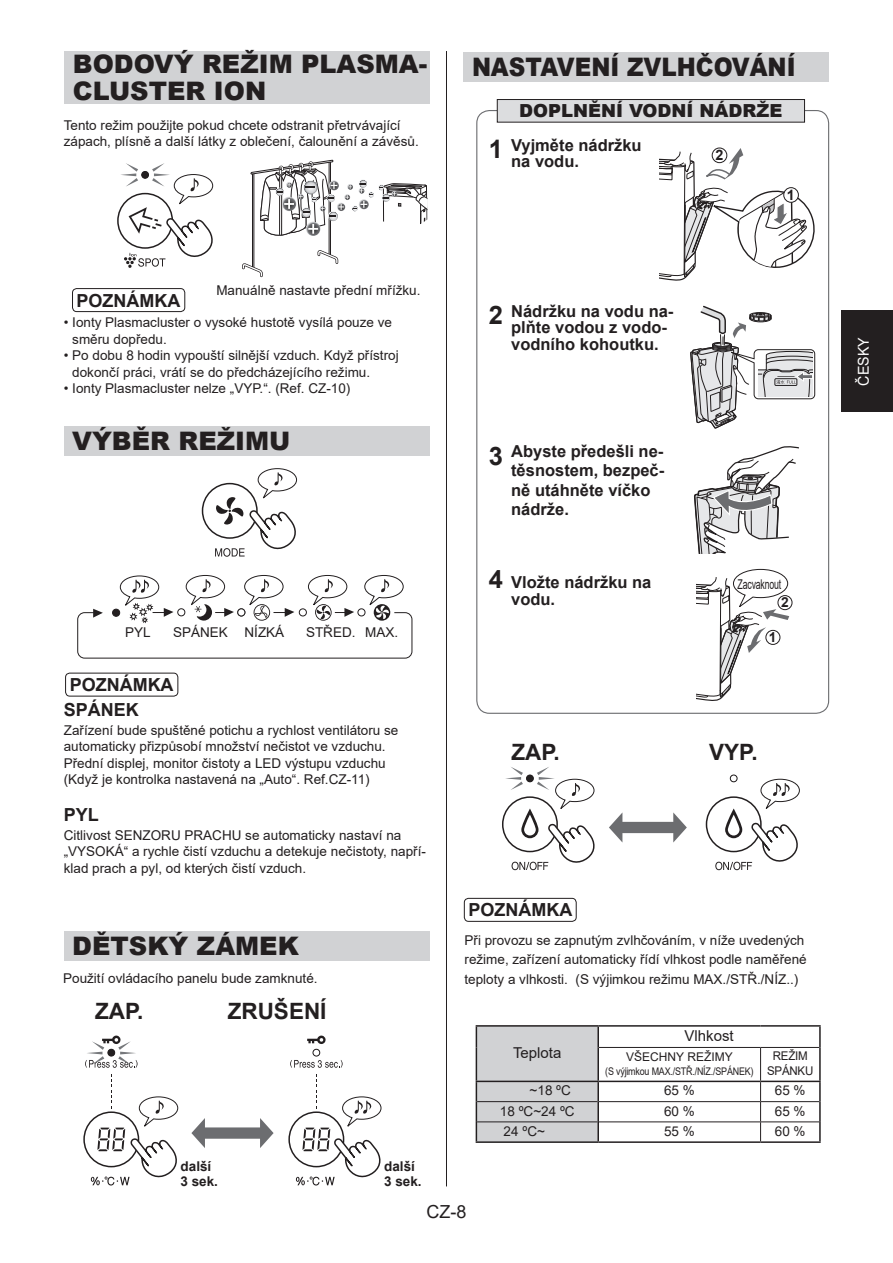
<style>
.page{position:relative;width:893px;height:1263px;background:#fff}
.page>*{position:absolute;margin:0;border:0;box-sizing:border-box;transform-origin:0 0}
.t1{font:900 25.5px/27px "Arial";color:#231f20}
.t2{font:900 25.5px "Arial";color:#231f20;scale:.9 1}
.t3{font:700 25.5px "Arial";color:#231f20}
.t4{font:700 22.5px "Arial";color:#231f20}
.t5{font:700 18px "Arial";color:#231f20}
.t6{font:900 18px "Arial";color:#231f20}
.t7{font:18px "Arial";color:#231f20}
.t8{font:700 16.5px/16.5px "Arial";color:#231f20}
.t9{font:15px "Arial";color:#231f20}
.t10{font:15px "Arial";letter-spacing:.005em;color:#fff;scale:.95 1}
.t11{font:700 14.4px "Arial";color:#231f20}
.t12{font:700 13.8px "Arial";color:#231f20}
.t13{font:13.5px/16.5px "Arial";color:#231f20}
.t14{font:700 13.5px/15px "Arial";color:#231f20}
.t15{font:13.5px "Arial";letter-spacing:-.02em;color:#231f20;scale:.65 1}
.t16{font:12px "Arial";color:#231f20}
.t17{font:12px/15px "Arial";letter-spacing:-.02em;color:#231f20;text-align:center;scale:.96 1}
.t18{font:10.5px "Arial";letter-spacing:-.02em;color:#231f20;scale:.85 1}
</style>
<div class="page">
<div style="left:842px;top:311px;width:51px;height:101px;background:#231f20"></div>
<svg style="left:706px;top:797px;width:55px;height:54px"></svg>
<div style="left:730px;top:775px;width:7px;height:7px;background:#fff;border:1px solid #231f20;border-radius:50%"></div>
<svg style="left:84px;top:1112px;width:55px;height:54px"></svg>
<svg style="left:289px;top:1112px;width:55px;height:54px"></svg>
<div style="left:313px;top:1049px;width:7px;height:7px;background:#fff;border:1px solid #231f20;border-radius:50%"></div>
<svg style="left:290px;top:1060px;width:53px;height:8px"></svg>
<svg style="left:307px;top:1035px;width:19px;height:9px"></svg>
<svg style="left:715px;top:778px;width:85px;height:92px"></svg>
<div style="left:464px;top:898px;width:113px;height:24px;border:1px solid #231f20;border-radius:4px"></div>
<hr style="left:476px;top:1025px;width:122px;height:2px;background:#231f20">
<hr style="left:598px;top:1025px;width:163px;height:2px;background:#231f20">
<hr style="left:761px;top:1025px;width:60px;height:2px;background:#231f20">
<hr style="left:476px;top:1141px;width:122px;height:2px;background:#231f20">
<hr style="left:598px;top:1141px;width:163px;height:2px;background:#231f20">
<hr style="left:761px;top:1141px;width:60px;height:2px;background:#231f20">
<svg style="left:476px;top:1026px;width:345px;height:116px"></svg>
<hr style="left:476px;top:1081px;width:122px;height:1px;background:#231f20">
<hr style="left:819px;top:1047px;width:2px;height:34px;background:#231f20">
<hr style="left:598px;top:1081px;width:163px;height:1px;background:#231f20">
<hr style="left:761px;top:1081px;width:60px;height:1px;background:#231f20">
<div style="left:77px;top:612px;width:335px;height:46px;border:1px solid #231f20;border-radius:7px"></div>
<svg style="left:93px;top:609px;width:10px;height:9px"></svg>
<div style="left:358px;top:608px;width:7px;height:8px;background:#fff;border:1px solid #231f20;border-radius:50%"></div>
<div style="left:299px;top:608px;width:8px;height:8px;background:#fff;border:1px solid #231f20;border-radius:50%"></div>
<div style="left:237px;top:608px;width:8px;height:8px;background:#fff;border:1px solid #231f20;border-radius:50%"></div>
<div style="left:177px;top:608px;width:8px;height:8px;background:#fff;border:1px solid #231f20;border-radius:50%"></div>
<div style="left:112px;top:609px;width:8px;height:8px;background:#231f20;border:1px solid #231f20;border-radius:50%"></div>
<div style="left:65px;top:673px;width:113px;height:23px;border:1px solid #231f20;border-radius:4px"></div>
<svg style="left:91px;top:1074px;width:88px;height:111px"></svg>
<svg style="left:296px;top:1074px;width:86px;height:111px"></svg>
<svg style="left:659px;top:147px;width:156px;height:134px"></svg>
<div style="left:712px;top:148px;width:15px;height:15px;background:#fff;border-radius:50%"></div>
<div style="left:712px;top:148px;width:15px;height:15px;border:1px solid #231f20;border-radius:50%"></div>
<div style="left:784px;top:188px;width:14px;height:14px;background:#fff;border-radius:50%"></div>
<div style="left:783px;top:187px;width:16px;height:16px;border:1px solid #231f20;border-radius:50%"></div>
<svg style="left:690px;top:305px;width:125px;height:124px"></svg>
<svg style="left:694px;top:446px;width:105px;height:108px"></svg>
<div style="left:778px;top:595px;width:14px;height:15px;border:1px solid #231f20;border-radius:50%"></div>
<svg style="left:215px;top:468px;width:83px;height:89px"></svg>
<svg style="left:696px;top:569px;width:93px;height:132px"></svg>
<svg style="left:185px;top:575px;width:49px;height:46px"></svg>
<svg style="left:244px;top:575px;width:50px;height:46px"></svg>
<svg style="left:308px;top:575px;width:46px;height:46px"></svg>
<svg style="left:364px;top:575px;width:40px;height:46px"></svg>
<svg style="left:120px;top:575px;width:53px;height:48px"></svg>
<svg style="left:505px;top:767px;width:90px;height:103px"></svg>
<svg style="left:120px;top:163px;width:94px;height:105px"></svg>
<svg style="left:85px;top:1035px;width:53px;height:33px"></svg>
<svg style="left:191px;top:1118px;width:83px;height:30px"></svg>
<svg style="left:609px;top:812px;width:78px;height:30px"></svg>
<div style="left:72px;top:288px;width:113px;height:24px;border:1px solid #231f20;border-radius:4px"></div>
<hr style="left:330px;top:162px;width:1px;height:93px;background:#231f20">
<hr style="left:329px;top:162px;width:1px;height:93px;background:#231f20">
<hr style="left:254px;top:174px;width:1px;height:94px;background:#231f20">
<hr style="left:252px;top:174px;width:1px;height:94px;background:#231f20">
<svg style="left:242px;top:262px;width:21px;height:16px"></svg>
<svg style="left:317px;top:249px;width:22px;height:15px"></svg>
<svg style="left:250px;top:160px;width:177px;height:82px"></svg>
<div style="left:64px;top:52px;width:366px;height:52px;background:#d1d2d4"></div>
<div style="left:64px;top:426px;width:365px;height:29px;background:#d1d2d4"></div>
<div style="left:64px;top:931px;width:365px;height:29px;background:#d1d2d4"></div>
<div style="left:463px;top:52px;width:366px;height:30px;background:#d1d2d4"></div>
<hr style="left:446px;top:51px;width:1px;height:1135px;background:#231f20">
<div style="left:497px;top:100px;width:307px;height:22px;background:#dcdddf"></div>
<div style="left:497px;top:99px;width:308px;height:23px;border:1px solid #231f20"></div>
<h1 class="t1" style="left:73px;top:50px;width:356px">BODOVÝ REŽIM PLASMA-<br>CLUSTER ION</h1>
<p class="t13" style="left:64px;top:117px;width:356px">Tento režim použijte pokud chcete odstranit přetrvávající zápach, plísně a další látky z oblečení, čalounění a závěsů.</p>
<h3 class="t5" style="left:77px;top:287px;width:105px">POZNÁMKA</h3>
<p class="t13" style="left:216px;top:282px;width:206px">Manuálně nastavte přední mřížku.</p>
<p class="t13" style="left:72px;top:314px;width:321px;text-indent:-9px">• Ionty Plasmacluster o vysoké hustotě vysílá pouze ve směru dopředu.</p>
<p class="t13" style="left:72px;top:347px;width:328px;text-indent:-9px">• Po dobu 8 hodin vypouští silnější vzduch. Když přístroj dokončí práci, vrátí se do předcházejícího režimu.</p>
<p class="t13" style="left:64px;top:380px;width:288px">• Ionty Plasmacluster nelze „VYP.“. (Ref. CZ-10)</p>
<h1 class="t1" style="left:72px;top:426px;width:220px">VÝBĚR REŽIMU</h1>
<p class="t13" style="left:125px;top:624px;width:27px">PYL</p>
<p class="t13" style="left:173px;top:624px;width:113px">SPÁNEK NÍZKÁ</p>
<p class="t13" style="left:306px;top:624px;width:94px">STŘED. MAX.</p>
<h3 class="t5" style="left:70px;top:672px;width:105px">POZNÁMKA</h3>
<h3 class="t5" style="left:64px;top:697px;width:77px">SPÁNEK</h3>
<p class="t13" style="left:64px;top:721px;width:336px">Zařízení bude spuštěné potichu a rychlost ventilátoru se automaticky přizpůsobí množství nečistot ve vzduchu.<br>Přední displej, monitor čistoty a LED výstupu vzduchu (Když je kontrolka nastavená na „Auto“. Ref.CZ-11)</p>
<h3 class="t5" style="left:64px;top:802px;width:37px">PYL</h3>
<p class="t13" style="left:64px;top:826px;width:364px">Citlivost SENZORU PRACHU se automaticky nastaví na „VYSOKÁ“ a rychle čistí vzduchu a detekuje nečistoty, napří&shy;klad prach a pyl, od kterých čistí vzduch.</p>
<h1 class="t1" style="left:72px;top:931px;width:228px">DĚTSKÝ ZÁMEK</h1>
<p class="t13" style="left:63px;top:970px;width:256px">Použití ovládacího panelu bude zamknuté.</p>
<h2 class="t4" style="left:95px;top:995px;width:50px">ZAP.</h2>
<h2 class="t4" style="left:228px;top:995px;width:100px">ZRUŠENÍ</h2>
<p class="t14" style="left:181px;top:1159px;width:39px">další<br>3 sek.</p>
<p class="t14" style="left:384px;top:1159px;width:39px">další<br>3 sek.</p>
<h1 class="t2" style="left:472px;top:48px;width:361px">NASTAVENÍ ZVLHČOVÁNÍ</h1>
<h1 class="t3" style="left:489px;top:132px;width:16px">1</h1>
<h3 class="t6" style="left:519px;top:98px;width:265px">DOPLNĚNÍ VODNÍ NÁDRŽE</h3>
<p class="t8" style="left:511px;top:137px;width:132px">Vyjměte nádržku na vodu.</p>
<p class="t11" style="left:715px;top:145px;width:9px">2</p>
<p class="t11" style="left:787px;top:185px;width:9px">1</p>
<h1 class="t3" style="left:489px;top:297px;width:16px">2</h1>
<p class="t8" style="left:511px;top:303px;width:164px">Nádržku na vodu na&shy;plňte vodou z vodo&shy;vodního kohoutku.</p>
<h1 class="t3" style="left:489px;top:438px;width:16px">3</h1>
<p class="t8" style="left:511px;top:442px;width:155px;line-height:19.5px">Abyste předešli ne&shy;těsnostem, bezpeč&shy;ně utáhněte víčko nádrže.</p>
<h1 class="t3" style="left:489px;top:561px;width:16px">4</h1>
<p class="t8" style="left:511px;top:575px;width:142px">Vložte nádržku na vodu.</p>
<p class="t15" style="left:738px;top:575px;width:69px">Zacvaknout</p>
<p class="t12" style="left:781px;top:593px;width:9px">2</p>
<p class="t12" style="left:769px;top:628px;width:9px">1</p>
<h2 class="t4" style="left:512px;top:736px;width:50px">ZAP.</h2>
<h2 class="t4" style="left:709px;top:736px;width:50px">VYP.</h2>
<h3 class="t5" style="left:468px;top:897px;width:105px">POZNÁMKA</h3>
<p class="t13" style="left:464px;top:930px;width:344px;line-height:19.5px">Při provozu se zapnutým zvlhčováním, v níže uvedených režime, zařízení automaticky řídí vlhkost podle naměřené teploty a vlhkosti. (S výjimkou režimu MAX./STŘ./NÍZ..)</p>
<p class="t9" style="left:513px;top:1042px;width:50px">Teplota</p>
<p class="t9" style="left:684px;top:1025px;width:51px">Vlhkost</p>
<p class="t16" style="left:626px;top:1049px;width:108px">VŠECHNY REŽIMY</p>
<p class="t18" style="left:605px;top:1064px;width:176px">(S výjimkou MAX./STŘ./NÍZ./SPÁNEK)</p>
<p class="t17" style="left:767px;top:1049px;width:50px">REŽIM<br>SPÁNKU</p>
<p class="t13" style="left:530px;top:1082px;width:43px">~18 ºC</p>
<p class="t13" style="left:664px;top:1082px;width:32px">65 %</p>
<p class="t13" style="left:775px;top:1082px;width:32px">65 %</p>
<p class="t13" style="left:500px;top:1103px;width:76px">18 ºC~24 ºC</p>
<p class="t13" style="left:664px;top:1103px;width:32px">60 %</p>
<p class="t13" style="left:775px;top:1103px;width:32px">65 %</p>
<p class="t13" style="left:504px;top:1123px;width:43px">24 ºC~</p>
<p class="t13" style="left:664px;top:1123px;width:32px">55 %</p>
<p class="t13" style="left:775px;top:1123px;width:32px">60 %</p>
<h3 class="t7" style="left:426px;top:1199px;width:41px">CZ-8</h3>
<p class="t10" style="left:853px;top:386px;width:53px;rotate:-90deg">ČESKY</p>
</div>
